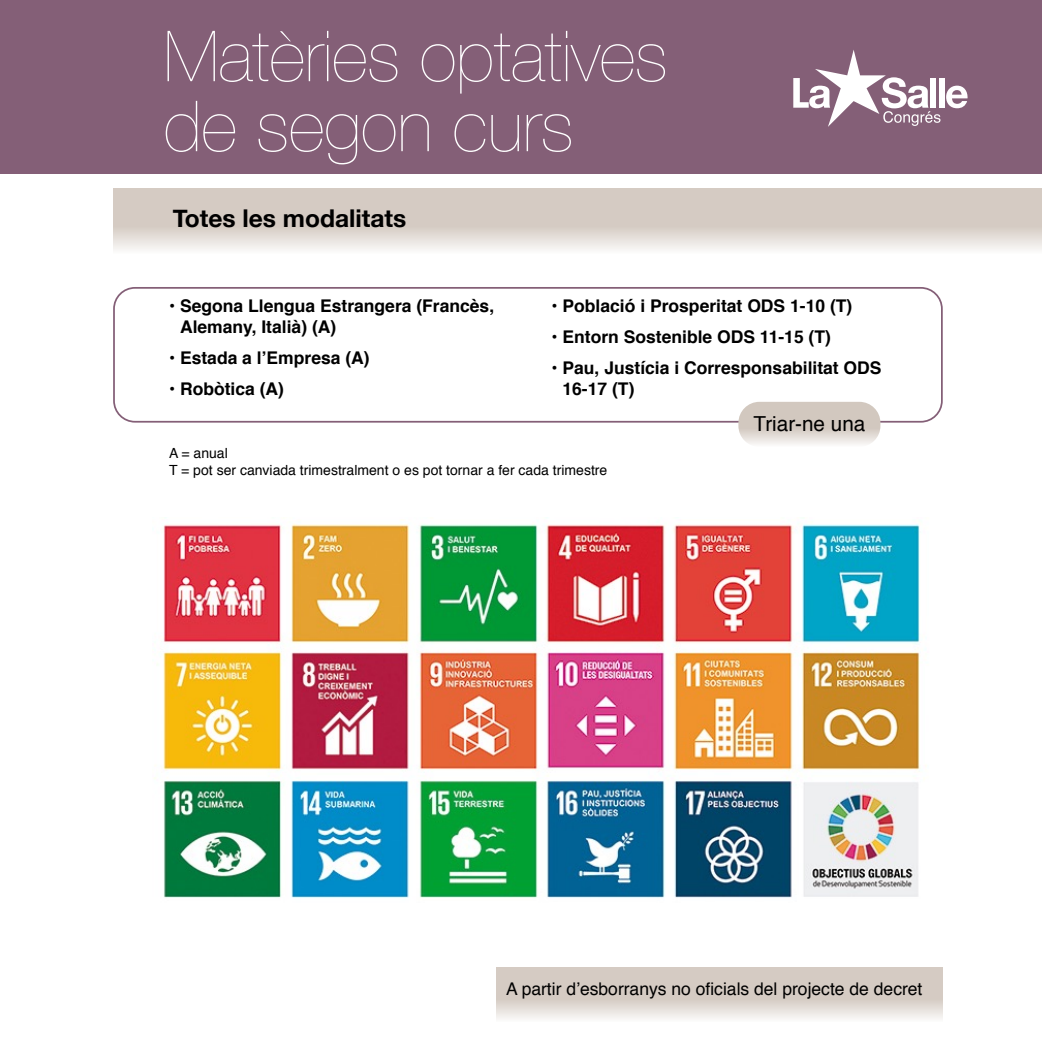
<style>
.page{position:relative;width:1042px;height:1042px;background:#fff}
.page>*{position:absolute;margin:0;border:0;box-sizing:border-box;transform-origin:0 0}
.t1{font:200 70.52px/70px "Helvetica Neue";color:#fff}
.t2{font:700 24.5px "Helvetica Neue";color:#000}
.t3{font:20.65px "Helvetica";color:#000}
.t4{font:700 17.5px/21px "Helvetica";color:#000}
.t5{font:17.5px "Helvetica";color:#000}
.t6{font:14px/16.8px "Helvetica";color:#000}
</style>
<div class="page">
<div style="left:113px;top:287px;width:830px;height:136px;border:2px solid #845f77;border-radius:21px"></div>
<div style="left:0;top:0;width:1042px;height:174px;background:#845f77"></div>
<div style="left:938px;top:78px;width:6px;height:30px;background:#fff"></div>
<svg style="left:946px;top:86px;width:22px;height:22px"></svg>
<svg style="left:793px;top:50px;width:147px;height:77px"></svg>
<svg style="left:113px;top:188px;width:929px;height:62px;background:#dbd3cc"></svg>
<svg style="left:496px;top:967px;width:447px;height:52px;background:#dbd3cc"></svg>
<svg style="left:738px;top:402px;width:142px;height:45px;background:#dad2cb"></svg>
<img style="left:154px;top:517px;width:766px;height:381px">
<h1 class="t1" style="left:164px;top:19px;width:505px">Matèries optatives de segon curs</h1>
<h2 class="t2" style="left:173px;top:199px;width:235px">Totes les modalitats</h2>
<p class="t4" style="left:180px;top:296px;width:316px;text-indent:-11px">• Segona Llengua Estrangera (Francès,<br>Alemany, Italià) (A)</p>
<p class="t4" style="left:169px;top:348px;width:202px">• Estada a l’Empresa (A)</p>
<p class="t4" style="left:169px;top:378px;width:117px">• Robòtica (A)</p>
<p class="t4" style="left:551px;top:296px;width:302px">• Població i Prosperitat ODS 1-10 (T)</p>
<p class="t4" style="left:551px;top:327px;width:281px">• Entorn Sostenible ODS 11-15 (T)</p>
<p class="t4" style="left:562px;top:357px;width:320px;text-indent:-11px">• Pau, Justícia i Corresponsabilitat ODS<br>16-17 (T)</p>
<p class="t3" style="left:753px;top:407px;width:113px">Triar-ne una</p>
<p class="t6" style="left:169px;top:445px;width:440px">A = anual<br>T = pot ser canviada trimestralment o es pot tornar a fer cada trimestre</p>
<p class="t5" style="left:506px;top:975px;width:418px">A partir d’esborranys no oficials del projecte de decret</p>
</div>
